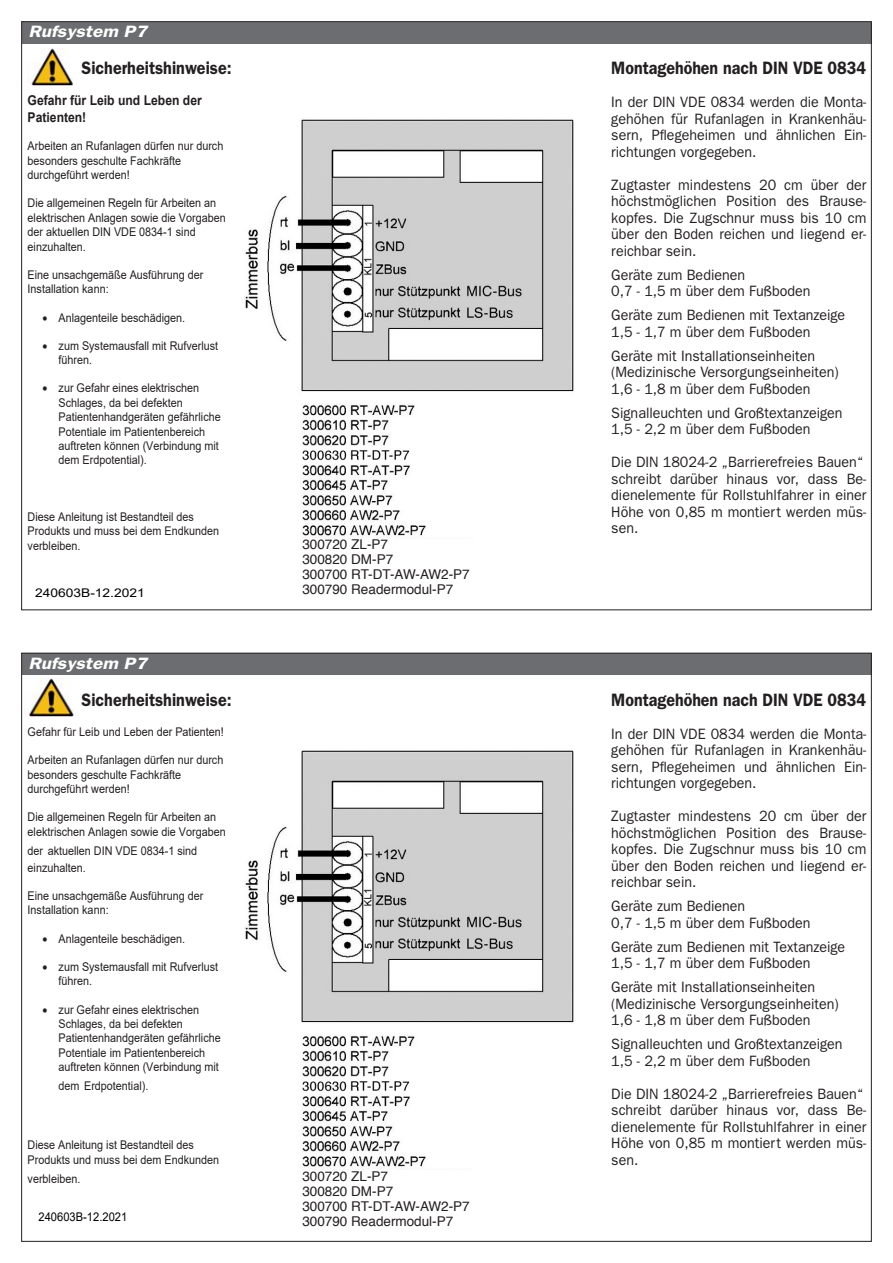
<style>
.page{position:relative;width:893px;height:1263px;background:#fff}
.page>*{position:absolute;margin:0;border:0;box-sizing:border-box;transform-origin:0 0}
.t1{font:600 18px "Franklin Gothic";color:#231f20;scale:.89 1}
.t2{font:600 18px "Franklin Gothic";color:#231f20;scale:.9 1}
.t3{font:italic 600 16.5px "Franklin Gothic";color:#fff;scale:1.15 1}
.t4{font:15px/16.5px "Franklin Gothic";color:#231f20;text-align:justify;scale:.95 1}
.t5{font:13.5px "Helvetica";color:#231f20}
.t6{font:700 13.5px/16.2px "Arial";color:#231f20;scale:.9 1}
.t7{font:12px/14.4px "Arial";color:#231f20;scale:.9 1}
.t8{font:12px "Arial";color:#000;scale:1.15 1}
.t9{font:12px "Arial";color:#000;scale:.93 1}
</style>
<div class="page">
<div style="left:22px;top:22px;width:850px;height:21px;background:#6c6d70"></div>
<img style="left:245px;top:119px;width:329px;height:417px">
<div style="left:22px;top:653px;width:850px;height:22px;background:#6c6d70"></div>
<img style="left:245px;top:750px;width:329px;height:417px">
<img style="left:27px;top:49px;width:46px;height:36px">
<img style="left:25px;top:678px;width:53px;height:39px">
<p class="t3" style="left:28px;top:22px;width:104px">Rufsystem P7</p>
<p class="t2" style="left:82px;top:57px;width:168px">Sicherheitshinweise:</p>
<p class="t6" style="left:28px;top:93px;width:195px">Gefahr für Leib und Leben der<br>Patienten!</p>
<p class="t7" style="left:28px;top:139px;width:219px">Arbeiten an Rufanlagen dürfen nur durch besonders geschulte Fachkräfte durchgeführt werden!</p>
<p class="t7" style="left:28px;top:196px;width:222px">Die allgemeinen Regeln für Arbeiten an elektrischen Anlagen sowie die Vorgaben der aktuellen DIN VDE 0834-1 sind einzuhalten.</p>
<p class="t7" style="left:28px;top:267px;width:197px">Eine unsachgemäße Ausführung der<br>Installation kann:</p>
<p class="t7" style="left:43px;top:310px;width:160px">• Anlagenteile beschädigen.</p>
<p class="t7" style="left:59px;top:338px;width:179px;text-indent:-16px">• zum Systemausfall mit Rufverlust führen.</p>
<p class="t7" style="left:59px;top:381px;width:182px;text-indent:-16px">• zur Gefahr eines elektrischen<br>Schlages, da bei defekten<br>Patientenhandgeräten gefährliche<br>Potentiale im Patientenbereich auftreten können (Verbindung mit dem Erdpotential).</p>
<p class="t7" style="left:28px;top:509px;width:214px">Diese Anleitung ist Bestandteil des<br>Produkts und muss bei dem Endkunden verbleiben.</p>
<p class="t8" style="left:35px;top:585px;width:97px">240603B-12.2021</p>
<p class="t3" style="left:28px;top:653px;width:104px">Rufsystem P7</p>
<p class="t2" style="left:82px;top:689px;width:168px">Sicherheitshinweise:</p>
<p class="t7" style="left:28px;top:725px;width:220px">Gefahr für Leib und Leben der Patienten!</p>
<p class="t7" style="left:28px;top:753px;width:219px">Arbeiten an Rufanlagen dürfen nur durch besonders geschulte Fachkräfte durchgeführt werden!</p>
<p class="t7" style="left:28px;top:810px;width:222px">Die allgemeinen Regeln für Arbeiten an elektrischen Anlagen sowie die Vorgaben</p>
<p class="t7" style="left:28px;top:842px;width:190px;line-height:16.8px">der aktuellen DIN VDE 0834-1 sind einzuhalten.</p>
<p class="t7" style="left:28px;top:888px;width:197px">Eine unsachgemäße Ausführung der<br>Installation kann:</p>
<p class="t7" style="left:43px;top:931px;width:160px">• Anlagenteile beschädigen.</p>
<p class="t7" style="left:59px;top:959px;width:179px;text-indent:-16px">• zum Systemausfall mit Rufverlust führen.</p>
<p class="t7" style="left:59px;top:1002px;width:182px;text-indent:-16px">• zur Gefahr eines elektrischen<br>Schlages, da bei defekten<br>Patientenhandgeräten gefährliche<br>Potentiale im Patientenbereich auftreten können (Verbindung mit</p>
<p class="t7" style="left:59px;top:1079px;width:101px">dem Erdpotential).</p>
<p class="t5" style="left:302px;top:534px;width:87px">300720 ZL-P7</p>
<p class="t5" style="left:302px;top:549px;width:92px">300820 DM-P7</p>
<p class="t5" style="left:302px;top:564px;width:169px">300700 RT-DT-AW-AW2-P7</p>
<p class="t5" style="left:302px;top:579px;width:152px">300790 Readermodul-P7</p>
<p class="t7" style="left:28px;top:1138px;width:214px">Diese Anleitung ist Bestandteil des<br>Produkts und muss bei dem Endkunden</p>
<p class="t7" style="left:28px;top:1171px;width:60px">verbleiben.</p>
<p class="t5" style="left:302px;top:1165px;width:87px">300720 ZL-P7</p>
<p class="t5" style="left:302px;top:1180px;width:92px">300820 DM-P7</p>
<p class="t5" style="left:302px;top:1195px;width:169px">300700 RT-DT-AW-AW2-P7</p>
<p class="t5" style="left:302px;top:1210px;width:152px">300790 Readermodul-P7</p>
<p class="t9" style="left:39px;top:1209px;width:97px">240603B-12.2021</p>
<p class="t1" style="left:611px;top:57px;width:288px">Montagehöhen nach DIN VDE 0834</p>
<p class="t4" style="left:611px;top:93px;width:270px">In der DIN VDE 0834 werden die Monta&shy;gehöhen für Rufanlagen in Krankenhäu&shy;sern, Pflegeheimen und ähnlichen Ein&shy;richtungen vorgegeben.</p>
<p class="t4" style="left:611px;top:176px;width:270px">Zugtaster mindestens 20 cm über der höchstmöglichen Position des Brause&shy;kopfes. Die Zugschnur muss bis 10 cm über den Boden reichen und liegend er&shy;reichbar sein.</p>
<p class="t4" style="left:611px;top:266px;width:143px">Geräte zum Bedienen</p>
<p class="t4" style="left:611px;top:282px;width:211px">0,7 - 1,5 m über dem Fußboden</p>
<p class="t4" style="left:611px;top:306px;width:248px">Geräte zum Bedienen mit Textanzeige</p>
<p class="t4" style="left:611px;top:323px;width:211px">1,5 - 1,7 m über dem Fußboden</p>
<p class="t4" style="left:611px;top:347px;width:216px">Geräte mit Installationseinheiten</p>
<p class="t4" style="left:611px;top:363px;width:241px">(Medizinische Versorgungseinheiten)</p>
<p class="t4" style="left:611px;top:380px;width:211px">1,6 - 1,8 m über dem Fußboden</p>
<p class="t4" style="left:611px;top:404px;width:245px">Signalleuchten und Großtextanzeigen</p>
<p class="t4" style="left:611px;top:420px;width:211px">1,5 - 2,2 m über dem Fußboden</p>
<p class="t4" style="left:611px;top:453px;width:267px">Die DIN 18024-2 „Barrierefreies Bauen“</p>
<p class="t4" style="left:611px;top:470px;width:270px">schreibt darüber hinaus vor, dass Be&shy;dienelemente für Rollstuhlfahrer in einer Höhe von 0,85 m montiert werden müs&shy;sen.</p>
<p class="t1" style="left:611px;top:689px;width:288px">Montagehöhen nach DIN VDE 0834</p>
<p class="t4" style="left:611px;top:725px;width:270px">In der DIN VDE 0834 werden die Monta&shy;gehöhen für Rufanlagen in Krankenhäu&shy;sern, Pflegeheimen und ähnlichen Ein&shy;richtungen vorgegeben.</p>
<p class="t4" style="left:611px;top:807px;width:270px">Zugtaster mindestens 20 cm über der höchstmöglichen Position des Brause&shy;kopfes. Die Zugschnur muss bis 10 cm über den Boden reichen und liegend er&shy;reichbar sein.</p>
<p class="t4" style="left:611px;top:897px;width:142px">Geräte zum Bedienen</p>
<p class="t4" style="left:611px;top:914px;width:211px">0,7 - 1,5 m über dem Fußboden</p>
<p class="t4" style="left:611px;top:938px;width:248px">Geräte zum Bedienen mit Textanzeige</p>
<p class="t4" style="left:611px;top:954px;width:211px">1,5 - 1,7 m über dem Fußboden</p>
<p class="t4" style="left:611px;top:978px;width:216px">Geräte mit Installationseinheiten</p>
<p class="t4" style="left:611px;top:995px;width:241px">(Medizinische Versorgungseinheiten)</p>
<p class="t4" style="left:611px;top:1011px;width:211px">1,6 - 1,8 m über dem Fußboden</p>
<p class="t4" style="left:611px;top:1035px;width:245px">Signalleuchten und Großtextanzeigen</p>
<p class="t4" style="left:611px;top:1052px;width:211px">1,5 - 2,2 m über dem Fußboden</p>
<p class="t4" style="left:611px;top:1085px;width:267px">Die DIN 18024-2 „Barrierefreies Bauen“</p>
<p class="t4" style="left:611px;top:1101px;width:270px">schreibt darüber hinaus vor, dass Be&shy;dienelemente für Rollstuhlfahrer in einer Höhe von 0,85 m montiert werden müs&shy;sen.</p>
</div>
